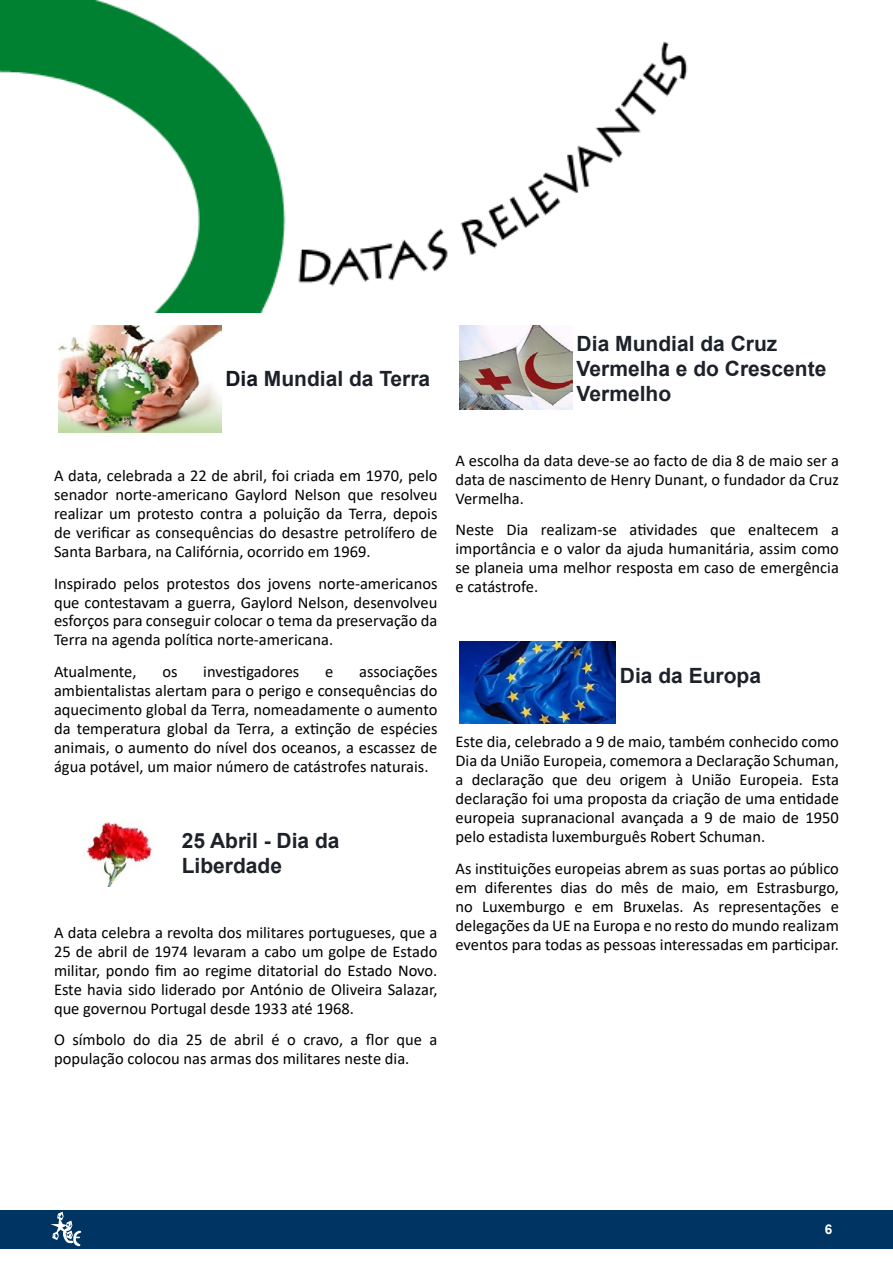
<style>
.page{position:relative;width:893px;height:1263px;background:#fff}
.page>*{position:absolute;margin:0;border:0;box-sizing:border-box;transform-origin:0 0}
.t1{font:700 21px/25.2px "Arial";color:#1d2129}
.t2{font:16.5px/19px "Calibri";color:#000;text-align:justify}
.t3{font:700 13.5px "Arial";color:#fff}
.s1{color:#141823}
</style>
<div class="page">
<div style="left:0;top:1211px;width:893px;height:38px;background:#003463"></div>
<svg style="left:48px;top:1210px;width:34px;height:37px"></svg>
<img style="left:0;top:0;width:688px;height:312px">
<img style="left:58px;top:325px;width:163px;height:107px">
<img style="left:86px;top:822px;width:66px;height:64px">
<img style="left:460px;top:325px;width:112px;height:85px">
<img style="left:460px;top:641px;width:156px;height:82px">
<p class="t1" style="left:225px;top:366px;width:206px"><span class="s1">Dia</span> Mundial da Terra</p>
<p class="t1" style="left:577px;top:331px;width:251px">Dia Mundial da Cruz<br>Vermelha e do Crescente<br>Vermelho</p>
<p class="t2" style="left:54px;top:465px;width:385px">A data, celebrada a 22 de abril, foi criada em 1970, pelo senador norte-americano Gaylord Nelson que resolveu realizar um protesto contra a poluição da Terra, depois de verificar as consequências do desastre petrolífero de Santa Barbara, na Califórnia, ocorrido em 1969.</p>
<p class="t2" style="left:54px;top:573px;width:385px">Inspirado pelos protestos dos jovens norte-americanos que contestavam a guerra, Gaylord Nelson, desenvolveu esforços para conseguir colocar o tema da preservação da Terra na agenda política norte-americana.</p>
<p class="t2" style="left:54px;top:662px;width:84px">Atualmente,</p>
<p class="t2" style="left:162px;top:662px;width:17px">os</p>
<p class="t2" style="left:203px;top:662px;width:98px">investigadores</p>
<p class="t2" style="left:325px;top:662px;width:10px">e</p>
<p class="t2" style="left:54px;top:662px;width:385px;text-indent:305px">associações ambientalistas alertam para o perigo e consequências do aquecimento global da Terra, nomeadamente o aumento da temperatura global da Terra, a extinção de espécies animais, o aumento do nível dos oceanos, a escassez de água potável, um maior número de catástrofes naturais.</p>
<p class="t1" style="left:182px;top:828px;width:159px">25 Abril - Dia da<br>Liberdade</p>
<p class="t2" style="left:54px;top:922px;width:385px">A data celebra a revolta dos militares portugueses, que a 25 de abril de 1974 levaram a cabo um golpe de Estado militar, pondo fim ao regime ditatorial do Estado Novo.<br>Este havia sido liderado por António de Oliveira Salazar, que governou Portugal desde 1933 até 1968.</p>
<p class="t2" style="left:54px;top:1030px;width:385px">O símbolo do dia 25 de abril é o cravo, a flor que a população colocou nas armas dos militares neste dia.</p>
<p class="t2" style="left:455px;top:450px;width:385px">A escolha da data deve-se ao facto de dia 8 de maio ser a data de nascimento de Henry Dunant, o fundador da Cruz Vermelha.</p>
<p class="t2" style="left:455px;top:520px;width:385px">Neste Dia realizam-se atividades que enaltecem a importância e o valor da ajuda humanitária, assim como se planeia uma melhor resposta em caso de emergência e catástrofe.</p>
<p class="t1" style="left:620px;top:663px;width:143px">Dia da Europa</p>
<p class="t2" style="left:455px;top:732px;width:385px">Este dia, celebrado a 9 de maio, também conhecido como Dia da União Europeia, comemora a Declaração Schuman, a declaração que deu origem à União Europeia. Esta declaração foi uma proposta da criação de uma entidade europeia supranacional avançada a 9 de maio de 1950 pelo estadista luxemburguês Robert Schuman.</p>
<p class="t2" style="left:455px;top:858px;width:385px">As instituições europeias abrem as suas portas ao público em diferentes dias do mês de maio, em Estrasburgo, no Luxemburgo e em Bruxelas. As representações e delegações da UE na Europa e no resto do mundo realizam eventos para todas as pessoas interessadas em participar.</p>
<p class="t3" style="left:825px;top:1219px;width:9px">6</p>
</div>
